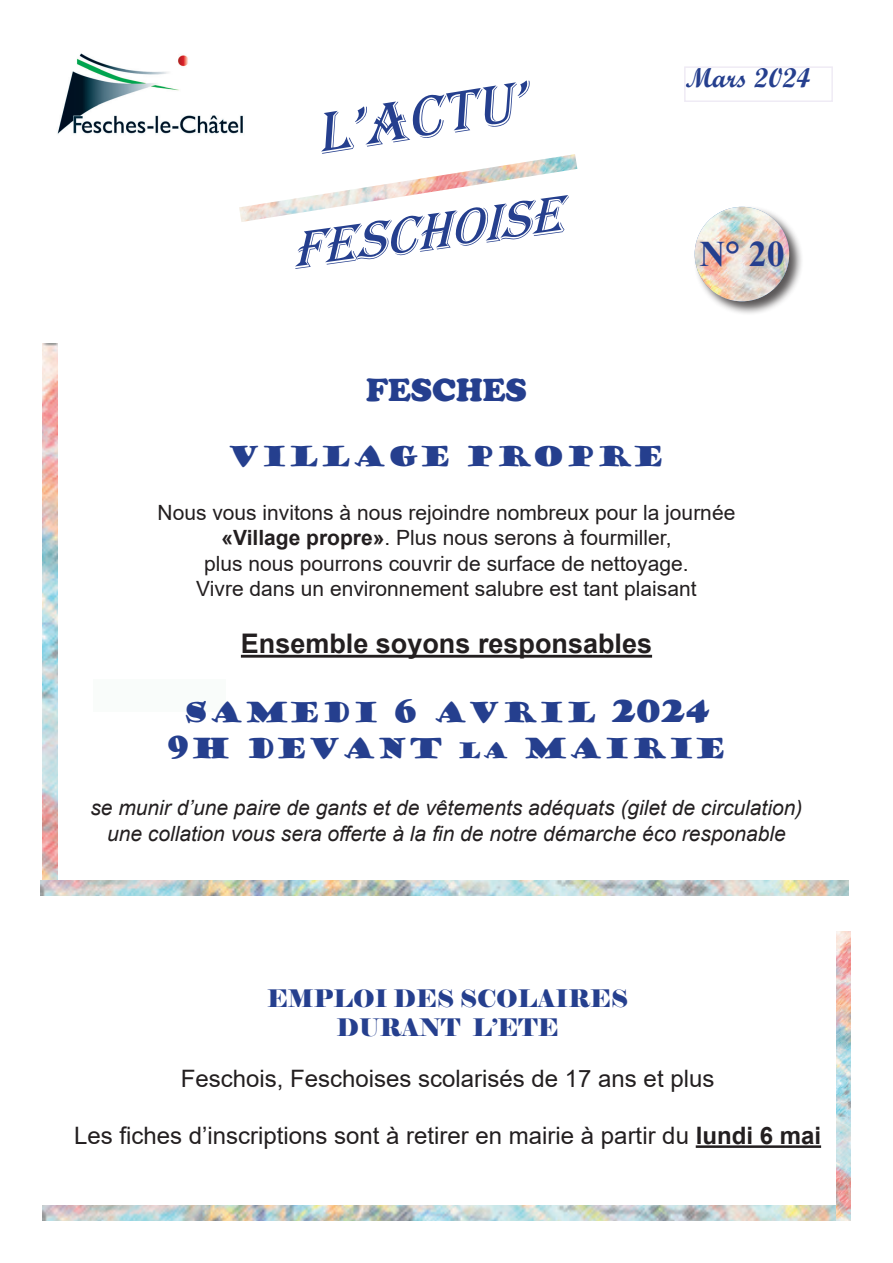
<style>
.page{position:relative;width:893px;height:1263px;background:#fff}
.page>*{position:absolute;margin:0;border:0;box-sizing:border-box;transform-origin:0 0}
.t1{font:italic 60px "Algerian";color:#253f8e}
.t2{font:italic 54px "Algerian";color:#253f8e}
.t3{font:700 36px "Times New Roman";color:#253f8e}
.t4{font:900 33px "Cooper";color:#253f8e}
.t5{font:27px/36px "Goudy Stout";color:#253f8e;text-align:center}
.t6{font:700 27px "Arial";color:#231f20}
.t7{font:27px "Script MT Bold";color:#253f8e}
.t8{font:24px "Arial";color:#231f20}
.t9{font:24px/28.8px "Elephant";color:#253f8e;text-align:center}
.t10{font:21px/25.2px "Arial";color:#231f20;text-align:center}
.t11{font:italic 21px/25.2px "Arial";color:#231f20;text-align:center}
.s1{font-weight:700}
.s2{font-size:30px}
.s3{font-size:21px}
</style>
<div class="page">
<div style="left:693px;top:205px;width:110px;height:111px;background:#231f20;opacity:.75"></div>
<img style="left:695px;top:207px;width:94px;height:94px;border-radius:47px">
<img style="left:57px;top:53px;width:186px;height:81px">
<div style="left:93px;top:679px;width:133px;height:33px;background:#f9fcfa"></div>
<hr style="left:241px;top:655px;width:411px;height:3px;background:#231f20">
<img style="left:43px;top:344px;width:14px;height:536px">
<img style="left:40px;top:880px;width:808px;height:15px">
<hr style="left:696px;top:1145px;width:125px;height:3px;background:#231f20">
<img style="left:43px;top:1205px;width:794px;height:15px">
<img style="left:837px;top:931px;width:13px;height:289px">
<img style="left:239px;top:154px;width:338px;height:68px">
<div style="left:684px;top:66px;width:149px;height:36px;border:2px solid #efebf5"></div>
<h1 class="t1" style="left:311px;top:101px;width:212px;rotate:-9deg">L’ACTU’</h1>
<h2 class="t2" style="left:287px;top:222px;width:274px;rotate:-8deg">Feschoise</h2>
<h3 class="t4" style="left:366px;top:371px;width:162px">FESCHES</h3>
<p class="t7" style="left:686px;top:61px;width:126px">Mars 2024</p>
<h3 class="t3" style="left:699px;top:228px;width:87px">N° 20</h3>
<p class="t5" style="left:228px;top:439px;width:439px">VILLAGE PROPRE</p>
<p class="t10" style="left:158px;top:500px;width:579px">Nous vous invitons à nous rejoindre nombreux pour la journée <span class="s1">«Village propre»</span>. Plus nous serons à fourmiller,<br>plus nous pourrons couvrir de surface de nettoyage.<br>Vivre dans un environnement salubre est tant plaisant</p>
<p class="t6" style="left:241px;top:625px;width:413px">Ensemble soyons responsables</p>
<p class="t5" style="left:166px;top:695px;width:563px">SAMEDI <span class="s2">6</span> AVRIL <span class="s2">2024<br>9</span>H DEVANT <span class="s3">LA</span> MAIRIE</p>
<p class="t11" style="left:90px;top:796px;width:714px">se munir d’une paire de gants et de vêtements adéquats (gilet de circulation) une collation vous sera offerte à la fin de notre démarche éco responable</p>
<p class="t9" style="left:267px;top:985px;width:363px">EMPLOI DES SCOLAIRES<br>DURANT L’ETE</p>
<p class="t8" style="left:181px;top:1061px;width:535px">Feschois, Feschoises scolarisés de 17 ans et plus</p>
<p class="t8" style="left:74px;top:1119px;width:748px">Les fiches d’inscriptions sont à retirer en mairie à partir du <span class="s1">lundi 6 mai</span></p>
</div>
